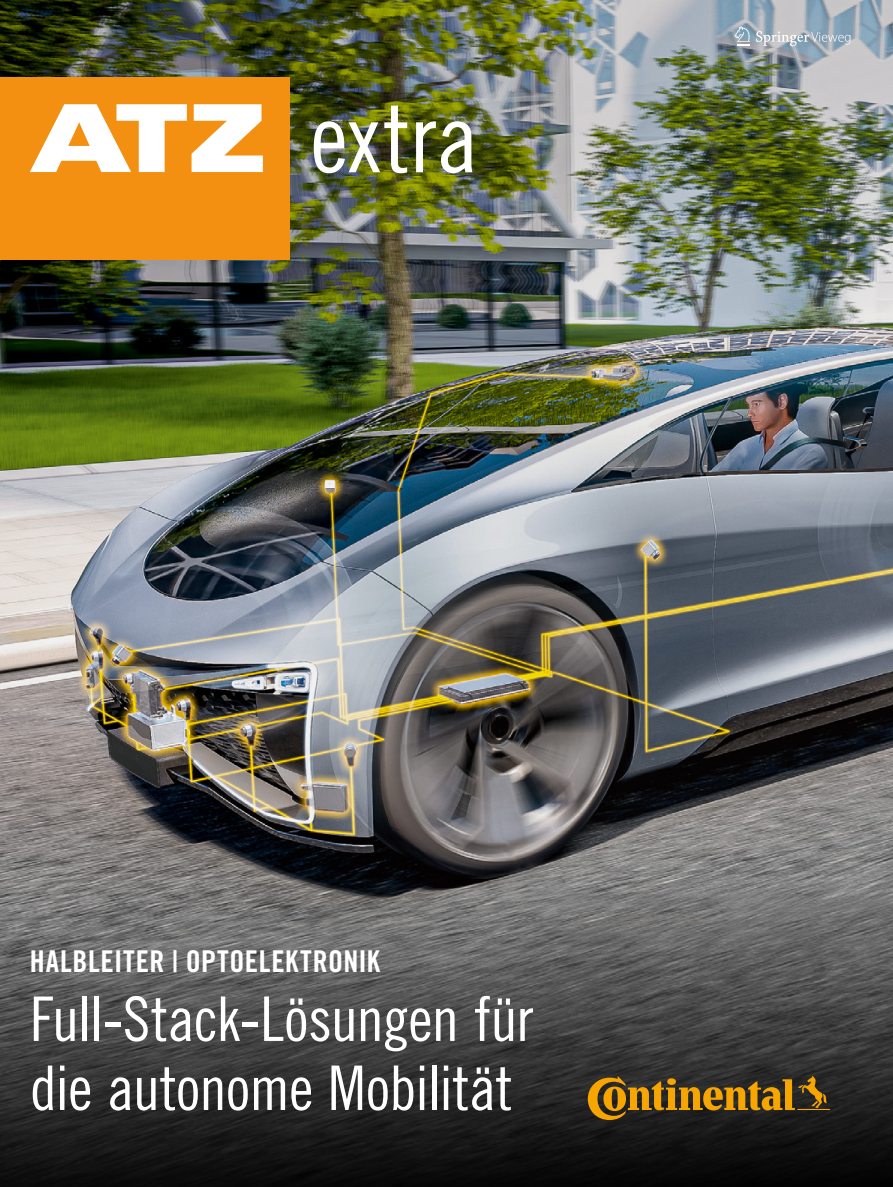
<style>
.page{position:relative;width:893px;height:1187px;background:#fff}
.page>*{position:absolute;margin:0;border:0;box-sizing:border-box;transform-origin:0 0}
.t1{font:96px "Trade Gothic LT Std Cn 18";letter-spacing:.005em;color:#fff}
.t2{font:61.5px/69px "Trade Gothic LT Std Cn 18";letter-spacing:-.015em;color:#fff}
.t3{font:30px "Trade Gothic LT Std Bd Cn 20";letter-spacing:.02em;color:#fff}
</style>
<div class="page">
<img style="left:0;top:0;width:893px;height:852px">
<div style="left:0;top:77px;width:289px;height:182px;background:#f39011"></div>
<svg style="left:30px;top:104px;width:233px;height:68px"></svg>
<svg style="left:734px;top:26px;width:16px;height:20px"></svg>
<svg style="left:756px;top:31px;width:94px;height:15px"></svg>
<svg style="left:0;top:852px;width:893px;height:334px;background:#474747"></svg>
<svg style="left:588px;top:1075px;width:242px;height:44px;background:#6d5118"></svg>
<h1 class="t1" style="left:310px;top:81px;width:170px">extra</h1>
<p class="t3" style="left:30px;top:942px;width:352px">HALBLEITER | OPTOELEKTRONIK</p>
<p class="t2" style="left:30px;top:983px;width:505px">Full-Stack-Lösungen für die autonome Mobilität</p>
</div>
